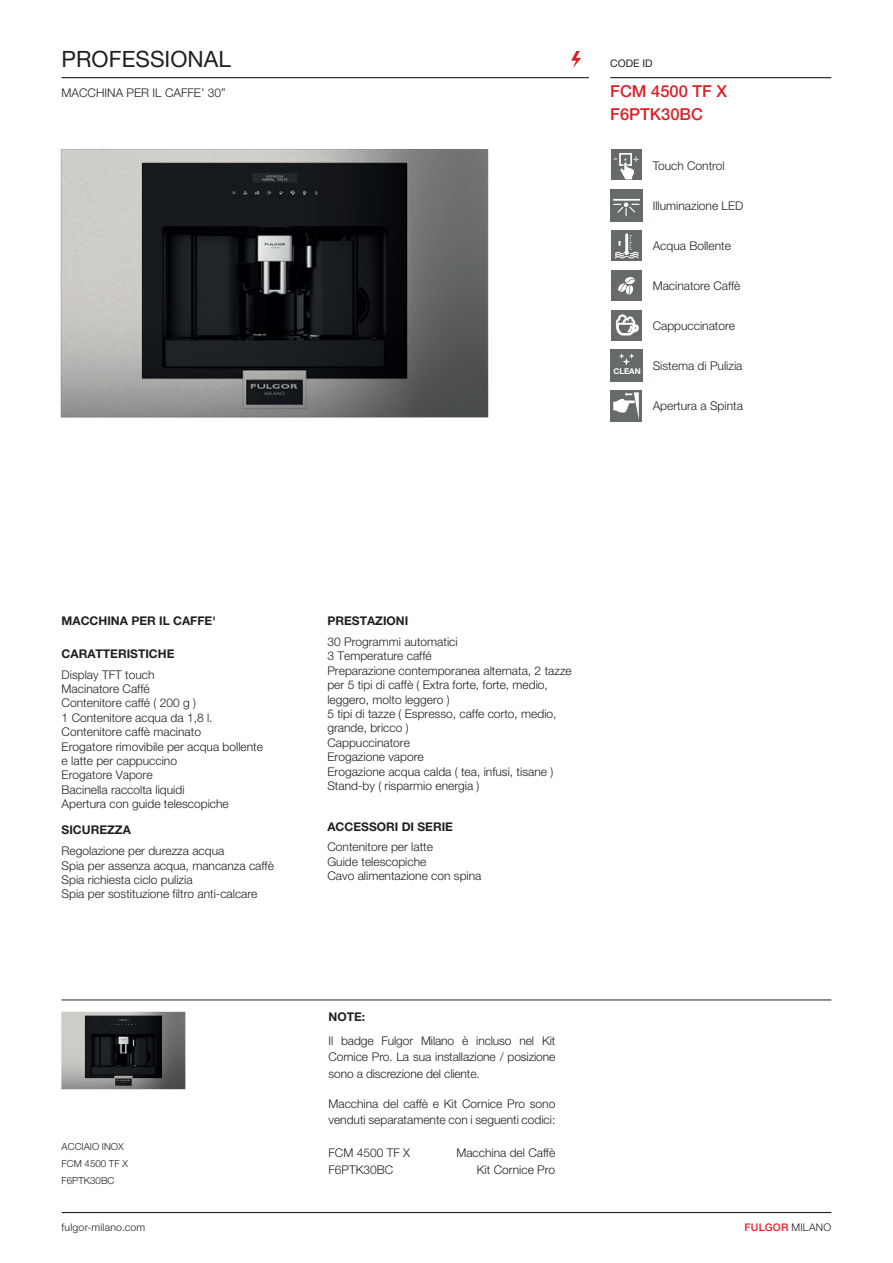
<style>
.page{position:relative;width:893px;height:1263px;background:#fff}
.page>*{position:absolute;margin:0;border:0;box-sizing:border-box;transform-origin:0 0}
.t1{font:22.5px "Helvetica Neue LT Std";color:#231f20}
.t2{font:500 16.5px/22.5px "Helvetica Neue LT Std";color:#da2128}
.t3{font:300 12px/14.4px "Helvetica Neue LT Std";color:#231f20}
.t4{font:700 12px "Helvetica Neue LT Std";color:#231f20}
.t5{font:10.95px "Helvetica Neue LT Std";color:#fff}
.t6{font:300 10.5px "Helvetica Neue LT Std";letter-spacing:.02em;color:#231f20}
.t7{font:500 10.5px "Helvetica Neue LT Std";letter-spacing:.02em;color:#ee1d23}
.t8{font:10.5px "Helvetica Neue LT Std";color:#231f20}
.t9{font:300 9.75px/17.1px "Helvetica Neue LT Std";color:#231f20}
.s1{font-weight:300;color:#231f20}
</style>
<div class="page">
<hr style="left:62px;top:77px;width:527px;height:1px;background:#231f20">
<hr style="left:610px;top:77px;width:221px;height:1px;background:#231f20">
<hr style="left:62px;top:1000px;width:769px;height:1px;background:#231f20">
<svg style="left:571px;top:51px;width:10px;height:17px"></svg>
<img style="left:60px;top:149px;width:429px;height:269px">
<img style="left:62px;top:1011px;width:124px;height:79px">
<div style="left:611px;top:150px;width:31px;height:30px;background:#666a6b"></div>
<svg style="left:619px;top:153px;width:15px;height:26px"></svg>
<div style="left:610px;top:190px;width:32px;height:32px;background:#666a6b"></div>
<svg style="left:614px;top:203px;width:25px;height:13px"></svg>
<hr style="left:613px;top:199px;width:27px;height:2px;background:#fff">
<div style="left:611px;top:230px;width:31px;height:31px;background:#666a6b"></div>
<svg style="left:615px;top:233px;width:23px;height:26px"></svg>
<div style="left:611px;top:270px;width:31px;height:31px;background:#666a6b"></div>
<svg style="left:618px;top:277px;width:17px;height:18px"></svg>
<div style="left:611px;top:310px;width:31px;height:31px;background:#666a6b"></div>
<svg style="left:616px;top:314px;width:23px;height:21px"></svg>
<div style="left:610px;top:350px;width:32px;height:32px;background:#666a6b"></div>
<svg style="left:619px;top:353px;width:16px;height:13px"></svg>
<div style="left:610px;top:390px;width:32px;height:32px;background:#666a6b"></div>
<svg style="left:613px;top:392px;width:26px;height:27px"></svg>
<hr style="left:62px;top:1212px;width:769px;height:1px;background:#231f20">
<h1 class="t1" style="left:62px;top:46px;width:171px">PROFESSIONAL</h1>
<p class="t3" style="left:62px;top:85px;width:165px">MACCHINA PER IL CAFFE’ 30”</p>
<p class="t8" style="left:610px;top:57px;width:44px">CODE ID</p>
<h2 class="t2" style="left:610px;top:80px;width:119px">FCM 4500 TF X<br>F6PTK30BC</h2>
<p class="t5" style="left:613px;top:152px;width:27px">- +</p>
<p class="t3" style="left:653px;top:158px;width:74px">Touch Control</p>
<p class="t3" style="left:653px;top:198px;width:92px">Illuminazione LED</p>
<p class="t3" style="left:653px;top:238px;width:80px">Acqua Bollente</p>
<p class="t3" style="left:653px;top:278px;width:89px">Macinatore Caffè</p>
<p class="t3" style="left:653px;top:318px;width:84px">Cappuccinatore</p>
<p class="t3" style="left:613px;top:358px;width:131px"><sub>CLEAN</sub> Sistema di Pulizia</p>
<p class="t3" style="left:653px;top:398px;width:92px">Apertura a Spinta</p>
<p class="t4" style="left:62px;top:613px;width:155px">MACCHINA PER IL CAFFE'</p>
<p class="t4" style="left:62px;top:646px;width:114px">CARATTERISTICHE</p>
<p class="t3" style="left:62px;top:667px;width:203px">Display TFT touch<br>Macinatore Caffé<br>Contenitore caffé ( 200 g )<br>1 Contenitore acqua da 1,8 l.<br>Contenitore caffè macinato<br>Erogatore rimovibile per acqua bollente e latte per cappuccino<br>Erogatore Vapore<br>Bacinella raccolta liquidi<br>Apertura con guide telescopiche</p>
<p class="t4" style="left:62px;top:823px;width:71px">SICUREZZA</p>
<p class="t3" style="left:62px;top:843px;width:214px">Regolazione per durezza acqua<br>Spia per assenza acqua, mancanza caffè Spia richiesta ciclo pulizia<br>Spia per sostituzione filtro anti-calcare</p>
<p class="t9" style="left:62px;top:1138px;width:68px">ACCIAIO INOX<br>FCM 4500 TF X<br>F6PTK30BC</p>
<p class="t4" style="left:327px;top:613px;width:82px">PRESTAZIONI</p>
<p class="t3" style="left:327px;top:634px;width:246px">30 Programmi automatici<br>3 Temperature caffé<br>Preparazione contemporanea alternata, 2 tazze per 5 tipi di caffè ( Extra forte, forte, medio, leggero, molto leggero )<br>5 tipi di tazze ( Espresso, caffe corto, medio, grande, bricco )<br>Cappuccinatore<br>Erogazione vapore<br>Erogazione acqua calda ( tea, infusi, tisane )<br>Stand-by ( risparmio energia )</p>
<p class="t4" style="left:327px;top:819px;width:127px">ACCESSORI DI SERIE</p>
<p class="t3" style="left:327px;top:840px;width:156px">Contenitore per latte<br>Guide telescopiche<br>Cavo alimentazione con spina</p>
<p class="t4" style="left:328px;top:1009px;width:38px">NOTE:</p>
<p class="t3" style="left:328px;top:1032px;width:228px;line-height:16.5px;text-align:justify">Il badge Fulgor Milano è incluso nel Kit Cornice Pro. La sua installazione / posizione sono a discrezione del cliente.</p>
<p class="t3" style="left:328px;top:1095px;width:228px;line-height:16.5px">Macchina del caffè e Kit Cornice Pro sono venduti separatamente con i seguenti codici:</p>
<p class="t3" style="left:328px;top:1145px;width:83px">FCM 4500 TF X</p>
<p class="t3" style="left:456px;top:1145px;width:100px">Macchina del Caffè</p>
<p class="t3" style="left:328px;top:1162px;width:66px">F6PTK30BC</p>
<p class="t3" style="left:477px;top:1162px;width:80px">Kit Cornice Pro</p>
<p class="t6" style="left:62px;top:1220px;width:85px">fulgor-milano.com</p>
<p class="t7" style="left:745px;top:1220px;width:88px">FULGOR <span class="s1">MILANO</span></p>
</div>
